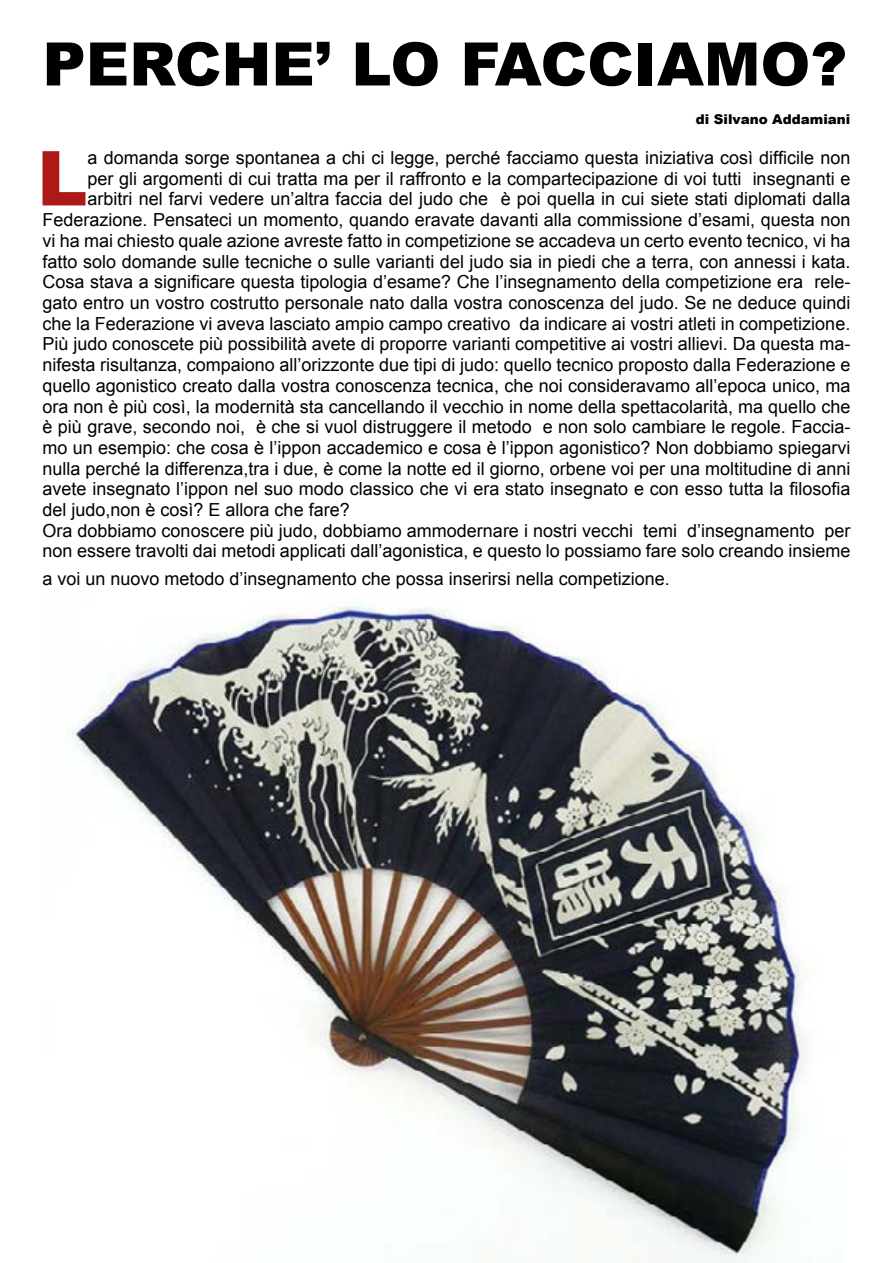
<style>
.page{position:relative;width:893px;height:1263px;background:#fff}
.page>*{position:absolute;margin:0;border:0;box-sizing:border-box;transform-origin:0 0}
.t1{font:900 75.9px "Arial";color:#ac1917}
.t2{font:900 60px "Arial";color:#000}
.t3{font:18px "Arial";color:#000}
.t4{font:900 13.5px "Arial";color:#000}
</style>
<div class="page">
<img style="left:66px;top:602px;width:745px;height:661px">
<h2 class="t2" style="left:43px;top:20px;width:806px">PERCHE’ LO FACCIAMO?</h2>
<p class="t4" style="left:696px;top:109px;width:156px">di Silvano Addamiani</p>
<h1 class="t1" style="left:37px;top:123px;width:52px">L</h1>
<p class="t3" style="left:88px;top:146px;width:764px">a domanda sorge spontanea a chi ci legge, perché facciamo questa iniziativa così difficile non</p>
<p class="t3" style="left:88px;top:167px;width:764px">per gli argomenti di cui tratta ma per il raffronto e la compartecipazione di voi tutti insegnanti e</p>
<p class="t3" style="left:88px;top:187px;width:764px">arbitri nel farvi vedere un’altra faccia del judo che è poi quella in cui siete stati diplomati dalla</p>
<p class="t3" style="left:43px;top:208px;width:809px">Federazione. Pensateci un momento, quando eravate davanti alla commissione d’esami, questa non</p>
<p class="t3" style="left:43px;top:229px;width:809px">vi ha mai chiesto quale azione avreste fatto in competizione se accadeva un certo evento tecnico, vi ha</p>
<p class="t3" style="left:43px;top:249px;width:809px">fatto solo domande sulle tecniche o sulle varianti del judo sia in piedi che a terra, con annessi i kata.</p>
<p class="t3" style="left:43px;top:270px;width:809px">Cosa stava a significare questa tipologia d’esame? Che l’insegnamento della competizione era rele-</p>
<p class="t3" style="left:43px;top:291px;width:809px">gato entro un vostro costrutto personale nato dalla vostra conoscenza del judo. Se ne deduce quindi</p>
<p class="t3" style="left:43px;top:312px;width:809px">che la Federazione vi aveva lasciato ampio campo creativo da indicare ai vostri atleti in competizione.</p>
<p class="t3" style="left:43px;top:332px;width:809px">Più judo conoscete più possibilità avete di proporre varianti competitive ai vostri allievi. Da questa ma-</p>
<p class="t3" style="left:43px;top:353px;width:809px">nifesta risultanza, compaiono all’orizzonte due tipi di judo: quello tecnico proposto dalla Federazione e</p>
<p class="t3" style="left:43px;top:374px;width:809px">quello agonistico creato dalla vostra conoscenza tecnica, che noi consideravamo all’epoca unico, ma</p>
<p class="t3" style="left:43px;top:394px;width:809px">ora non è più così, la modernità sta cancellando il vecchio in nome della spettacolarità, ma quello che</p>
<p class="t3" style="left:43px;top:415px;width:809px">è più grave, secondo noi, è che si vuol distruggere il metodo e non solo cambiare le regole. Faccia-</p>
<p class="t3" style="left:43px;top:436px;width:809px">mo un esempio: che cosa è l’ippon accademico e cosa è l’ippon agonistico? Non dobbiamo spiegarvi</p>
<p class="t3" style="left:43px;top:456px;width:809px">nulla perché la differenza,tra i due, è come la notte ed il giorno, orbene voi per una moltitudine di anni</p>
<p class="t3" style="left:43px;top:477px;width:809px">avete insegnato l’ippon nel suo modo classico che vi era stato insegnato e con esso tutta la filosofia</p>
<p class="t3" style="left:43px;top:498px;width:309px">del judo,non è così? E allora che fare?</p>
<p class="t3" style="left:43px;top:519px;width:809px">Ora dobbiamo conoscere più judo, dobbiamo ammodernare i nostri vecchi temi d’insegnamento per</p>
<p class="t3" style="left:43px;top:539px;width:809px">non essere travolti dai metodi applicati dall’agonistica, e questo lo possiamo fare solo creando insieme</p>
<p class="t3" style="left:43px;top:567px;width:629px">a voi un nuovo metodo d’insegnamento che possa inserirsi nella competizione.</p>
</div>
